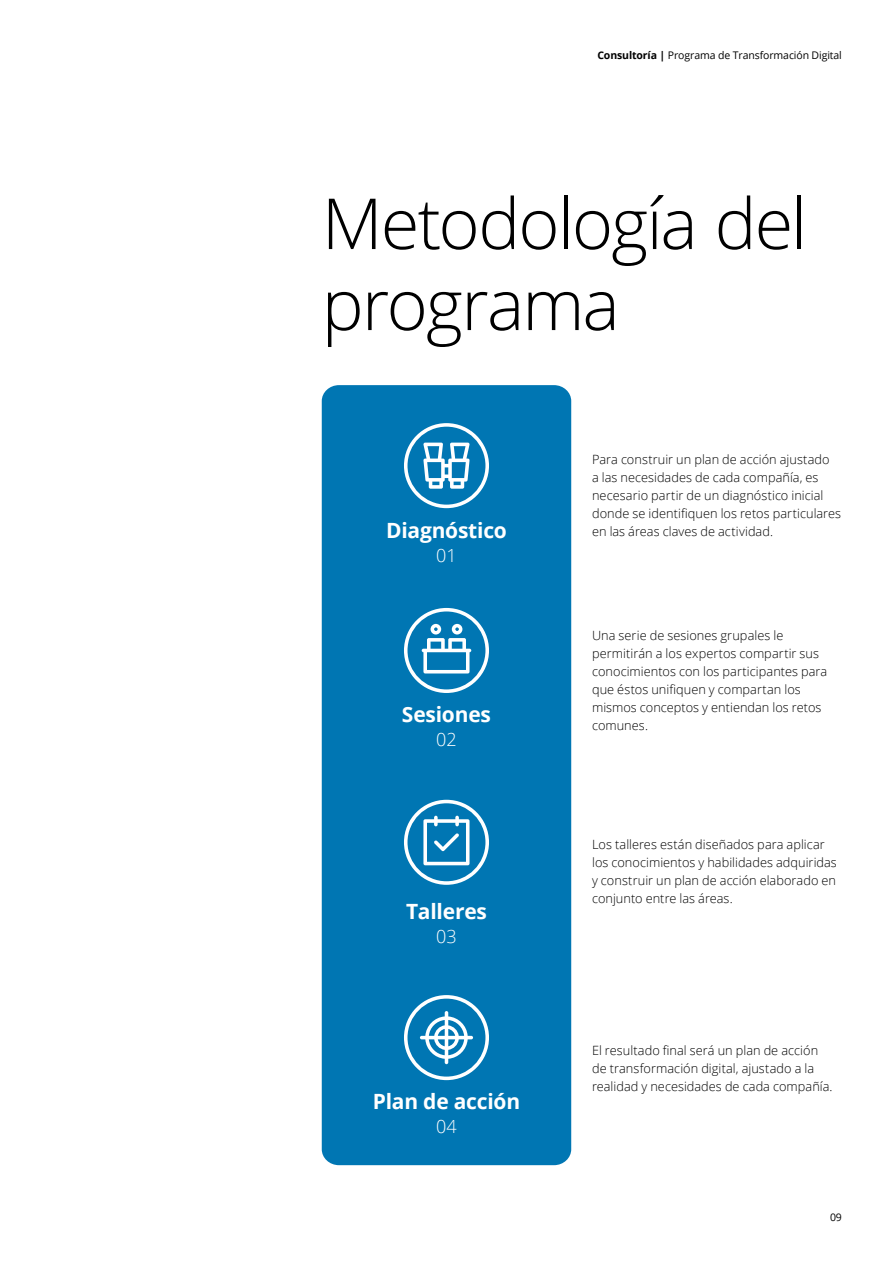
<style>
.page{position:relative;width:893px;height:1263px;background:#fff}
.page>*{position:absolute;margin:0;border:0;box-sizing:border-box;transform-origin:0 0}
.t1{font:300 70.5px/81px "Open Sans";letter-spacing:-.03em;color:#000}
.t2{font:700 21px "Open Sans";letter-spacing:-.01em;color:#fff}
.t3{font:300 18px "Open Sans";letter-spacing:-.01em;color:#fff}
.t4{font:300 12.75px/18px "Open Sans";letter-spacing:.005em;color:#000}
.t5{font:10.5px "Open Sans";letter-spacing:-.01em;color:#000}
.s1{font-weight:700}
</style>
<div class="page">
<div style="left:322px;top:385px;width:249px;height:780px;background:#0076b3;border-radius:17px"></div>
<svg style="left:404px;top:995px;width:85px;height:85px"></svg>
<svg style="left:404px;top:608px;width:85px;height:85px"></svg>
<svg style="left:404px;top:423px;width:85px;height:85px"></svg>
<svg style="left:404px;top:800px;width:85px;height:85px"></svg>
<p class="t5" style="left:597px;top:48px;width:246px"><span class="s1">Consultoría |</span> Programa de Transformación Digital</p>
<h1 class="t1" style="left:322px;top:181px;width:487px">Metodología del programa</h1>
<h2 class="t2" style="left:386px;top:516px;width:122px">Diagnóstico</h2>
<h3 class="t3" style="left:436px;top:543px;width:22px">01</h3>
<h2 class="t2" style="left:402px;top:700px;width:90px">Sesiones</h2>
<h3 class="t3" style="left:436px;top:727px;width:22px">02</h3>
<h2 class="t2" style="left:406px;top:897px;width:82px">Talleres</h2>
<h3 class="t3" style="left:436px;top:924px;width:22px">03</h3>
<h2 class="t2" style="left:373px;top:1086px;width:149px">Plan de acción</h2>
<h3 class="t3" style="left:436px;top:1114px;width:22px">04</h3>
<p class="t4" style="left:592px;top:450px;width:251px">Para construir un plan de acción ajustado<br>a las necesidades de cada compañía, es necesario partir de un diagnóstico inicial donde se identifiquen los retos particulares en las áreas claves de actividad.</p>
<p class="t4" style="left:592px;top:626px;width:237px">Una serie de sesiones grupales le permitirán a los expertos compartir sus conocimientos con los participantes para que éstos unifiquen y compartan los mismos conceptos y entiendan los retos comunes.</p>
<p class="t4" style="left:592px;top:835px;width:246px">Los talleres están diseñados para aplicar los conocimientos y habilidades adquiridas y construir un plan de acción elaborado en conjunto entre las áreas.</p>
<p class="t4" style="left:592px;top:1041px;width:242px">El resultado final será un plan de acción de transformación digital, ajustado a la realidad y necesidades de cada compañía.</p>
<p class="t5" style="left:830px;top:1210px;width:13px">09</p>
</div>
